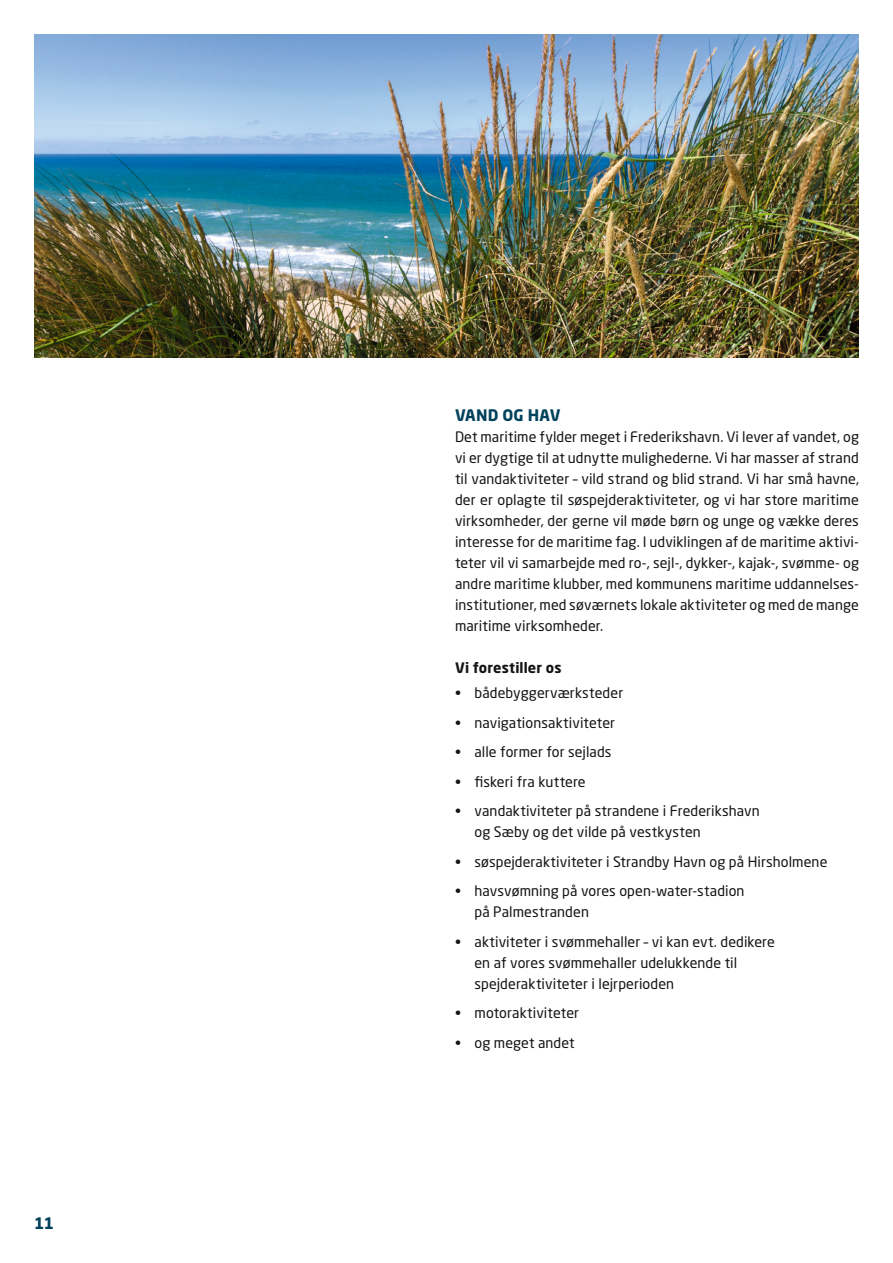
<style>
.page{position:relative;width:893px;height:1263px;background:#fff}
.page>*{position:absolute;margin:0;border:0;box-sizing:border-box;transform-origin:0 0}
.MELLEM{font:700 15.75px "Neo Sans Std";letter-spacing:.005em;color:#00415b}
.BRØDTEX_T{font:14.25px/21px "Neo Sans Std";letter-spacing:.005em;color:#131413}
.BRØDTEX_T-2{font:700 14.25px "Neo Sans Std";letter-spacing:.01em;color:#131413}
</style>
<div class="page">
<img style="left:34px;top:34px;width:825px;height:324px">
<p class="MELLEM" style="left:34px;top:1213px;width:21px">11</p>
<p class="MELLEM" style="left:455px;top:405px;width:107px">VAND OG HAV</p>
<p class="BRØDTEX_T" style="left:455px;top:426px;width:406px;text-align:justify">Det maritime fylder meget i Frederikshavn. Vi lever af vandet, og vi er dygtige til at udnytte mulighederne. Vi har masser af strand til vandaktiviteter – vild strand og blid strand. Vi har små havne, der er oplagte til søspejderaktiviteter, og vi har store maritime virksomheder, der gerne vil møde børn og unge og vække deres interesse for de maritime fag. I udviklingen af de maritime aktivi&shy;teter vil vi samarbejde med ro-, sejl-, dykker-, kajak-, svømme- og andre maritime klubber, med kommunens maritime uddannelses&shy;institutioner, med søværnets lokale aktiviteter og med de mange maritime virksomheder.</p>
<p class="BRØDTEX_T-2" style="left:455px;top:659px;width:108px">Vi forestiller os</p>
<p class="BRØDTEX_T" style="left:455px;top:682px;width:170px">• bådebyggerværksteder</p>
<p class="BRØDTEX_T" style="left:455px;top:712px;width:162px">• navigationsaktiviteter</p>
<p class="BRØDTEX_T" style="left:455px;top:741px;width:158px">• alle former for sejlads</p>
<p class="BRØDTEX_T" style="left:455px;top:771px;width:132px">• fiskeri fra kuttere</p>
<p class="BRØDTEX_T" style="left:474px;top:800px;width:287px;text-indent:-20px">• vandaktiviteter på strandene i Frederikshavn og Sæby og det vilde på vestkysten</p>
<p class="BRØDTEX_T" style="left:455px;top:851px;width:374px">• søspejderaktiviteter i Strandby Havn og på Hirsholmene</p>
<p class="BRØDTEX_T" style="left:474px;top:880px;width:271px;text-indent:-20px">• havsvømning på vores open-water-stadion på Palmestranden</p>
<p class="BRØDTEX_T" style="left:474px;top:931px;width:302px;text-indent:-20px">• aktiviteter i svømmehaller – vi kan evt. dedikere en af vores svømmehaller udelukkende til spejderaktiviteter i lejrperioden</p>
<p class="BRØDTEX_T" style="left:455px;top:1002px;width:126px">• motoraktiviteter</p>
<p class="BRØDTEX_T" style="left:455px;top:1032px;width:121px">• og meget andet</p>
</div>
